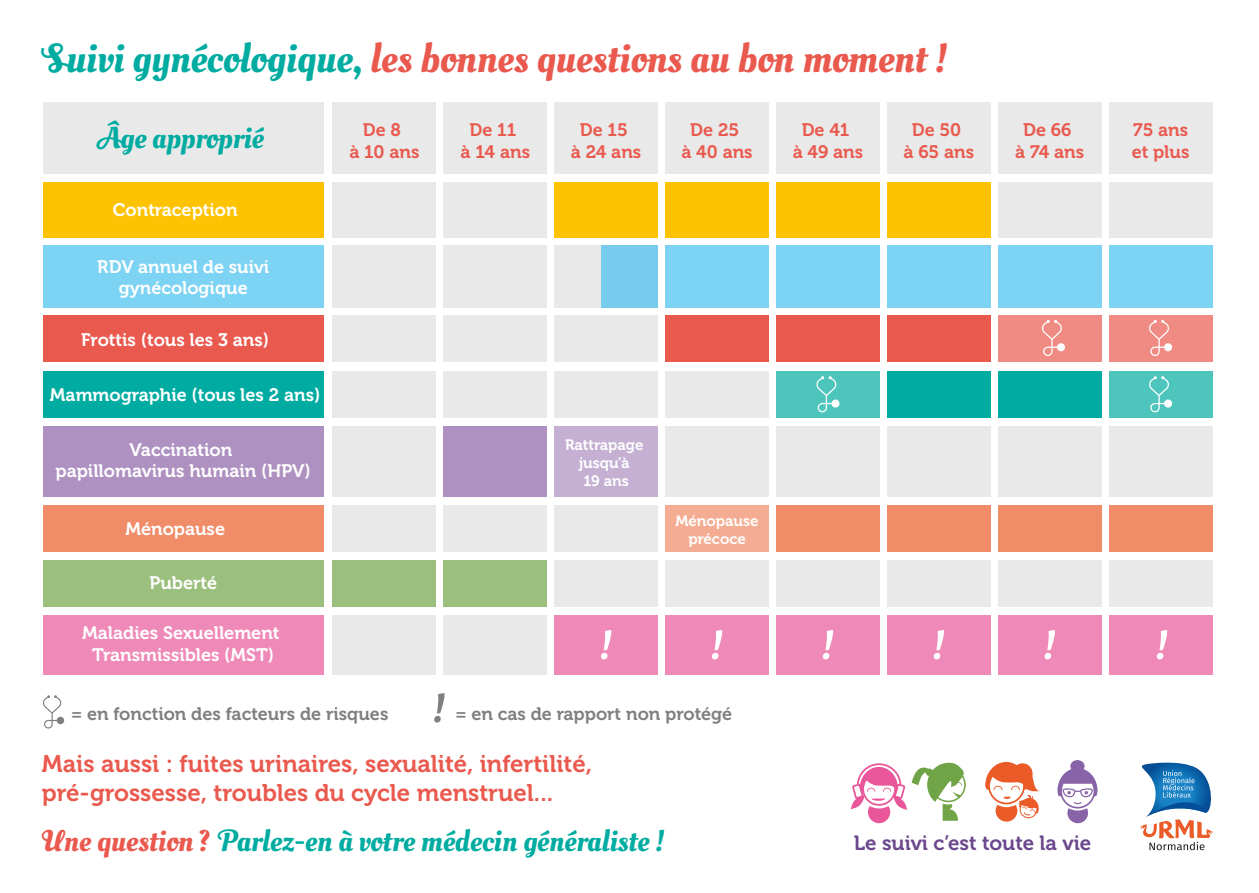
<style>
.page{position:relative;width:1259px;height:893px;background:#fff}
.page>*{position:absolute;margin:0;border:0;box-sizing:border-box;transform-origin:0 0}
.t1{font:40.8px "Oleo Script Swash Caps";color:#ea594e}
.t2{font:30px "Oleo Script Swash Caps";color:#00aca1}
.t3{font:24px/28.8px "Museo 700";color:#ea594e}
.t4{font:20.4px "Museo 700";color:#6b478d}
.t5{font:18px/21.6px "Museo 700";color:#fff;text-align:center}
.t6{font:18px/21.6px "Museo 700";color:#ea594e;text-align:center}
.t7{font:18px "Museo 700";color:#7f7f80}
.t8{font:15px/18px "Museo 700";color:#fff;text-align:center}
.s1{color:#00aca1}
.s2{color:#ea594e}
</style>
<div class="page">
<svg style="left:43px;top:695px;width:21px;height:34px"></svg>
<svg style="left:434px;top:693px;width:10px;height:30px"></svg>
<svg style="left:1140px;top:763px;width:73px;height:87px"></svg>
<div style="left:43px;top:102px;width:281px;height:72px;background:#e9e9e9"></div>
<div style="left:43px;top:182px;width:281px;height:55px;background:#fdc303"></div>
<div style="left:43px;top:246px;width:281px;height:62px;background:#7dd3f3"></div>
<div style="left:43px;top:316px;width:281px;height:46px;background:#ea594e"></div>
<div style="left:43px;top:371px;width:281px;height:46px;background:#00aca1"></div>
<div style="left:43px;top:426px;width:281px;height:71px;background:#ae91c1"></div>
<div style="left:43px;top:505px;width:281px;height:47px;background:#f08c68"></div>
<div style="left:43px;top:560px;width:281px;height:47px;background:#9bbf7d"></div>
<div style="left:43px;top:615px;width:281px;height:59px;background:#ef89b8"></div>
<div style="left:1108px;top:102px;width:104px;height:72px;background:#e9e9e9"></div>
<div style="left:998px;top:102px;width:103px;height:72px;background:#e9e9e9"></div>
<div style="left:887px;top:102px;width:103px;height:72px;background:#e9e9e9"></div>
<div style="left:776px;top:102px;width:104px;height:72px;background:#e9e9e9"></div>
<div style="left:665px;top:102px;width:104px;height:72px;background:#e9e9e9"></div>
<div style="left:554px;top:102px;width:104px;height:72px;background:#e9e9e9"></div>
<div style="left:443px;top:102px;width:104px;height:72px;background:#e9e9e9"></div>
<div style="left:332px;top:102px;width:104px;height:72px;background:#e9e9e9"></div>
<div style="left:1108px;top:182px;width:104px;height:55px;background:#e9e9e9"></div>
<div style="left:998px;top:182px;width:103px;height:55px;background:#e9e9e9"></div>
<div style="left:887px;top:182px;width:103px;height:55px;background:#fdc303"></div>
<div style="left:776px;top:182px;width:104px;height:55px;background:#fdc303"></div>
<div style="left:665px;top:182px;width:104px;height:55px;background:#fdc303"></div>
<div style="left:554px;top:182px;width:104px;height:55px;background:#fdc303"></div>
<div style="left:443px;top:182px;width:104px;height:55px;background:#e9e9e9"></div>
<div style="left:332px;top:182px;width:104px;height:55px;background:#e9e9e9"></div>
<div style="left:1108px;top:246px;width:104px;height:62px;background:#7dd3f3"></div>
<div style="left:998px;top:246px;width:103px;height:62px;background:#7dd3f3"></div>
<div style="left:887px;top:246px;width:103px;height:62px;background:#7dd3f3"></div>
<div style="left:776px;top:246px;width:104px;height:62px;background:#7dd3f3"></div>
<div style="left:665px;top:246px;width:104px;height:62px;background:#7dd3f3"></div>
<div style="left:554px;top:246px;width:104px;height:62px;background:#e9e9e9"></div>
<div style="left:443px;top:246px;width:104px;height:62px;background:#e9e9e9"></div>
<div style="left:332px;top:246px;width:104px;height:62px;background:#e9e9e9"></div>
<div style="left:1108px;top:316px;width:104px;height:46px;background:#f08b83"></div>
<div style="left:998px;top:316px;width:103px;height:46px;background:#f08b83"></div>
<div style="left:887px;top:316px;width:103px;height:46px;background:#ea594e"></div>
<div style="left:776px;top:316px;width:104px;height:46px;background:#ea594e"></div>
<div style="left:665px;top:316px;width:104px;height:46px;background:#ea594e"></div>
<div style="left:554px;top:316px;width:104px;height:46px;background:#e9e9e9"></div>
<div style="left:443px;top:316px;width:104px;height:46px;background:#e9e9e9"></div>
<div style="left:332px;top:316px;width:104px;height:46px;background:#e9e9e9"></div>
<div style="left:1108px;top:371px;width:104px;height:46px;background:#4dc5bd"></div>
<div style="left:998px;top:371px;width:103px;height:46px;background:#00aca1"></div>
<div style="left:887px;top:371px;width:103px;height:46px;background:#00aca1"></div>
<div style="left:776px;top:371px;width:104px;height:46px;background:#4dc5bd"></div>
<div style="left:665px;top:371px;width:104px;height:46px;background:#e9e9e9"></div>
<div style="left:554px;top:371px;width:104px;height:46px;background:#e9e9e9"></div>
<div style="left:443px;top:371px;width:104px;height:46px;background:#e9e9e9"></div>
<div style="left:332px;top:371px;width:104px;height:46px;background:#e9e9e9"></div>
<div style="left:1108px;top:426px;width:104px;height:71px;background:#e9e9e9"></div>
<div style="left:998px;top:426px;width:103px;height:71px;background:#e9e9e9"></div>
<div style="left:887px;top:426px;width:103px;height:71px;background:#e9e9e9"></div>
<div style="left:776px;top:426px;width:104px;height:71px;background:#e9e9e9"></div>
<div style="left:665px;top:426px;width:104px;height:71px;background:#e9e9e9"></div>
<div style="left:554px;top:426px;width:104px;height:71px;background:#c5b0d3"></div>
<div style="left:443px;top:426px;width:104px;height:71px;background:#ae91c1"></div>
<div style="left:332px;top:426px;width:104px;height:71px;background:#e9e9e9"></div>
<div style="left:1108px;top:505px;width:104px;height:47px;background:#f08c68"></div>
<div style="left:998px;top:505px;width:103px;height:47px;background:#f08c68"></div>
<div style="left:887px;top:505px;width:103px;height:47px;background:#f08c68"></div>
<div style="left:776px;top:505px;width:104px;height:47px;background:#f08c68"></div>
<div style="left:665px;top:505px;width:104px;height:47px;background:#f4ad93"></div>
<div style="left:554px;top:505px;width:104px;height:47px;background:#e9e9e9"></div>
<div style="left:443px;top:505px;width:104px;height:47px;background:#e9e9e9"></div>
<div style="left:332px;top:505px;width:104px;height:47px;background:#e9e9e9"></div>
<div style="left:1108px;top:560px;width:104px;height:47px;background:#e9e9e9"></div>
<div style="left:998px;top:560px;width:103px;height:47px;background:#e9e9e9"></div>
<div style="left:887px;top:560px;width:103px;height:47px;background:#e9e9e9"></div>
<div style="left:776px;top:560px;width:104px;height:47px;background:#e9e9e9"></div>
<div style="left:665px;top:560px;width:104px;height:47px;background:#e9e9e9"></div>
<div style="left:554px;top:560px;width:104px;height:47px;background:#e9e9e9"></div>
<div style="left:443px;top:560px;width:104px;height:47px;background:#9bbf7d"></div>
<div style="left:332px;top:560px;width:104px;height:47px;background:#9bbf7d"></div>
<div style="left:1108px;top:615px;width:104px;height:59px;background:#ef89b8"></div>
<div style="left:998px;top:615px;width:103px;height:59px;background:#ef89b8"></div>
<div style="left:887px;top:615px;width:103px;height:59px;background:#ef89b8"></div>
<div style="left:776px;top:615px;width:104px;height:59px;background:#ef89b8"></div>
<div style="left:665px;top:615px;width:104px;height:59px;background:#ef89b8"></div>
<div style="left:554px;top:615px;width:104px;height:59px;background:#ef89b8"></div>
<div style="left:443px;top:615px;width:104px;height:59px;background:#e9e9e9"></div>
<div style="left:332px;top:615px;width:104px;height:59px;background:#e9e9e9"></div>
<svg style="left:851px;top:762px;width:114px;height:61px"></svg>
<svg style="left:985px;top:762px;width:55px;height:60px"></svg>
<svg style="left:1057px;top:760px;width:40px;height:63px"></svg>
<svg style="left:1042px;top:320px;width:23px;height:36px"></svg>
<svg style="left:1149px;top:320px;width:23px;height:36px"></svg>
<svg style="left:1149px;top:376px;width:23px;height:36px"></svg>
<svg style="left:816px;top:376px;width:23px;height:36px"></svg>
<svg style="left:601px;top:630px;width:10px;height:29px"></svg>
<svg style="left:712px;top:630px;width:10px;height:29px"></svg>
<svg style="left:823px;top:630px;width:10px;height:29px"></svg>
<svg style="left:933px;top:630px;width:11px;height:29px"></svg>
<svg style="left:1044px;top:630px;width:11px;height:29px"></svg>
<svg style="left:1156px;top:630px;width:11px;height:29px"></svg>
<div style="left:601px;top:246px;width:57px;height:62px;background:#77cced"></div>
<h1 class="t1" style="left:43px;top:34px;width:906px"><span class="s1">Suivi gynécologique,</span> les bonnes questions au bon moment !</h1>
<h2 class="t2" style="left:98px;top:120px;width:168px">Âge approprié</h2>
<p class="t6" style="left:349px;top:119px;width:72px">De 8<br>à 10 ans</p>
<p class="t6" style="left:460px;top:119px;width:71px">De 11<br>à 14 ans</p>
<p class="t6" style="left:571px;top:119px;width:72px">De 15<br>à 24 ans</p>
<p class="t6" style="left:681px;top:119px;width:73px">De 25<br>à 40 ans</p>
<p class="t6" style="left:792px;top:119px;width:72px">De 41<br>à 49 ans</p>
<p class="t6" style="left:903px;top:119px;width:72px">De 50<br>à 65 ans</p>
<p class="t6" style="left:1015px;top:119px;width:70px">De 66<br>à 74 ans</p>
<p class="t6" style="left:1131px;top:119px;width:59px;text-align:left">75 ans et plus</p>
<p class="t5" style="left:113px;top:200px;width:126px">Contraception</p>
<p class="t5" style="left:97px;top:256px;width:173px">RDV annuel de suivi gynécologique</p>
<p class="t5" style="left:81px;top:329px;width:190px">Frottis (tous les 3 ans)</p>
<p class="t5" style="left:50px;top:384px;width:272px">Mammographie (tous les 2 ans)</p>
<p class="t5" style="left:56px;top:439px;width:257px">Vaccination<br>papillomavirus humain (HPV)</p>
<p class="t8" style="left:565px;top:436px;width:80px">Rattrapage jusqu’à<br>19 ans</p>
<p class="t5" style="left:125px;top:518px;width:101px">Ménopause</p>
<p class="t8" style="left:675px;top:511px;width:84px">Ménopause précoce</p>
<p class="t5" style="left:149px;top:572px;width:69px">Puberté</p>
<p class="t5" style="left:82px;top:622px;width:199px">Maladies Sexuellement<br>Transmissibles (MST)</p>
<p class="t7" style="left:71px;top:703px;width:319px">= en fonction des facteurs de risques</p>
<p class="t7" style="left:455px;top:703px;width:278px">= en cas de rapport non protégé</p>
<h3 class="t3" style="left:42px;top:749px;width:551px">Mais aussi : fuites urinaires, sexualité, infertilité, pré-grossesse, troubles du cycle menstruel...</h3>
<h2 class="t2" style="left:42px;top:823px;width:624px"><span class="s2">Une question ?</span> Parlez-en à votre médecin généraliste !</h2>
<p class="t4" style="left:854px;top:832px;width:239px">Le suivi c’est toute la vie</p>
</div>
